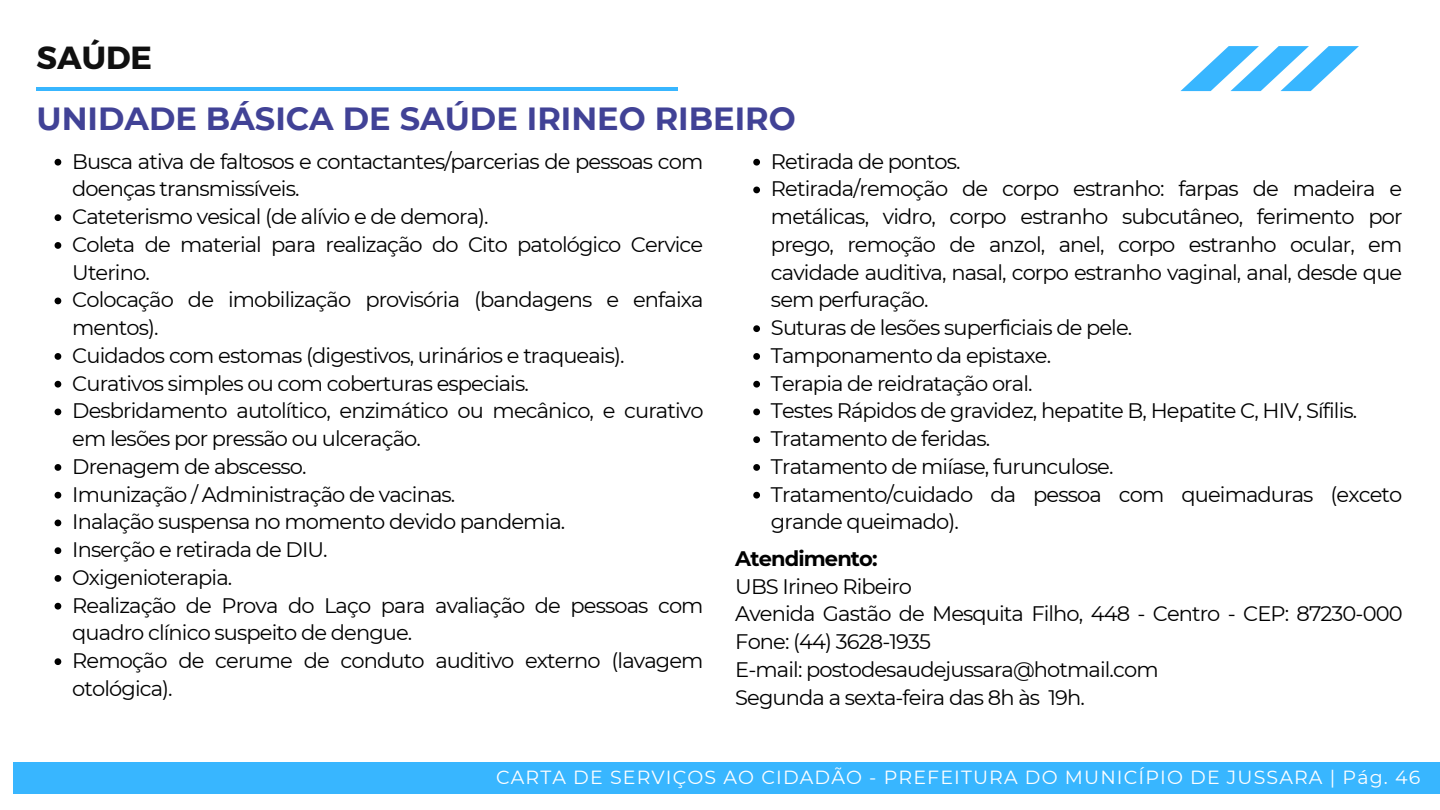
<style>
.page{position:relative;width:1440px;height:810px;background:#fff}
.page>*{position:absolute;margin:0;border:0;box-sizing:border-box;transform-origin:0 0}
.t1{font:700 32px "Montserrat";color:#414296}
.t2{font:700 32px "Montserrat";color:#101010}
.t3{font:21px/27.8px "Montserrat";letter-spacing:-.04em;color:#000}
.t4{font:700 21px "Montserrat";letter-spacing:-.04em;color:#000}
.t5{font:19px "Montserrat";letter-spacing:.06em;color:#fff}
</style>
<div class="page">
<div style="left:13px;top:762px;width:1427px;height:31px;background:#38b6ff"></div>
<svg style="left:55px;top:159px;width:6px;height:7px"></svg>
<svg style="left:55px;top:214px;width:6px;height:7px"></svg>
<svg style="left:55px;top:242px;width:6px;height:7px"></svg>
<svg style="left:55px;top:298px;width:6px;height:6px"></svg>
<svg style="left:55px;top:353px;width:6px;height:7px"></svg>
<svg style="left:55px;top:381px;width:6px;height:7px"></svg>
<svg style="left:55px;top:409px;width:6px;height:6px"></svg>
<svg style="left:55px;top:464px;width:6px;height:7px"></svg>
<svg style="left:55px;top:492px;width:6px;height:7px"></svg>
<svg style="left:55px;top:520px;width:6px;height:6px"></svg>
<svg style="left:55px;top:547px;width:6px;height:7px"></svg>
<svg style="left:55px;top:575px;width:6px;height:7px"></svg>
<svg style="left:55px;top:603px;width:6px;height:7px"></svg>
<svg style="left:55px;top:658px;width:6px;height:7px"></svg>
<svg style="left:753px;top:159px;width:7px;height:7px"></svg>
<svg style="left:753px;top:187px;width:7px;height:6px"></svg>
<svg style="left:753px;top:325px;width:7px;height:7px"></svg>
<svg style="left:753px;top:353px;width:7px;height:7px"></svg>
<svg style="left:753px;top:381px;width:7px;height:7px"></svg>
<svg style="left:753px;top:409px;width:7px;height:6px"></svg>
<svg style="left:753px;top:436px;width:7px;height:7px"></svg>
<svg style="left:753px;top:464px;width:7px;height:7px"></svg>
<svg style="left:753px;top:492px;width:7px;height:7px"></svg>
<hr style="left:37px;top:88px;width:640px;height:3px;background:#38b6ff">
<svg style="left:1180px;top:46px;width:179px;height:45px"></svg>
<p class="t2" style="left:37px;top:37px;width:117px">SAÚDE</p>
<p class="t1" style="left:37px;top:99px;width:761px">UNIDADE BÁSICA DE SAÚDE IRINEO RIBEIRO</p>
<p class="t3" style="left:72px;top:147px;width:633px">Busca ativa de faltosos e contactantes/parcerias de pessoas com doenças transmissíveis.</p>
<p class="t3" style="left:72px;top:203px;width:418px">Cateterismo vesical (de alívio e de demora).</p>
<p class="t3" style="left:72px;top:230px;width:633px">Coleta de material para realização do Cito patológico Cervice<br>Uterino.</p>
<p class="t3" style="left:72px;top:286px;width:633px">Colocação de imobilização provisória (bandagens e enfaixa mentos).</p>
<p class="t3" style="left:72px;top:341px;width:554px">Cuidados com estomas (digestivos, urinários e traqueais).</p>
<p class="t3" style="left:72px;top:369px;width:458px">Curativos simples ou com coberturas especiais.</p>
<p class="t3" style="left:72px;top:397px;width:633px">Desbridamento autolítico, enzimático ou mecânico, e curativo em lesões por pressão ou ulceração.</p>
<p class="t3" style="left:72px;top:452px;width:236px">Drenagem de abscesso.</p>
<p class="t3" style="left:72px;top:480px;width:385px">Imunização / Administração de vacinas.</p>
<p class="t3" style="left:72px;top:508px;width:495px">Inalação suspensa no momento devido pandemia.</p>
<p class="t3" style="left:72px;top:536px;width:257px">Inserção e retirada de DIU.</p>
<p class="t3" style="left:72px;top:563px;width:162px">Oxigenioterapia.</p>
<p class="t3" style="left:72px;top:591px;width:633px">Realização de Prova do Laço para avaliação de pessoas com quadro clínico suspeito de dengue.</p>
<p class="t3" style="left:72px;top:647px;width:633px">Remoção de cerume de conduto auditivo externo (lavagem otológica).</p>
<p class="t3" style="left:771px;top:147px;width:191px">Retirada de pontos.</p>
<p class="t3" style="left:771px;top:175px;width:633px;text-align:justify">Retirada/remoção de corpo estranho: farpas de madeira e metálicas, vidro, corpo estranho subcutâneo, ferimento por prego, remoção de anzol, anel, corpo estranho ocular, em cavidade auditiva, nasal, corpo estranho vaginal, anal, desde que sem perfuração.</p>
<p class="t3" style="left:771px;top:314px;width:363px">Suturas de lesões superficiais de pele.</p>
<p class="t3" style="left:771px;top:341px;width:282px">Tamponamento da epistaxe.</p>
<p class="t3" style="left:771px;top:369px;width:263px">Terapia de reidratação oral.</p>
<p class="t3" style="left:771px;top:397px;width:588px">Testes Rápidos de gravidez, hepatite B, Hepatite C, HIV, Sífilis.</p>
<p class="t3" style="left:771px;top:425px;width:221px">Tratamento de feridas.</p>
<p class="t3" style="left:771px;top:452px;width:344px">Tratamento de miíase, furunculose.</p>
<p class="t3" style="left:771px;top:480px;width:633px">Tratamento/cuidado da pessoa com queimaduras (exceto grande queimado).</p>
<p class="t4" style="left:735px;top:546px;width:144px">Atendimento:</p>
<p class="t3" style="left:735px;top:572px;width:178px">UBS Irineo Ribeiro</p>
<p class="t3" style="left:735px;top:600px;width:669px">Avenida Gastão de Mesquita Filho, 448 - Centro - CEP: 87230-000<br>Fone: (44) 3628-1935</p>
<p class="t3" style="left:735px;top:655px;width:425px">E-mail: postodesaudejussara@hotmail.com</p>
<p class="t3" style="left:735px;top:683px;width:351px">Segunda a sexta-feira das 8h às 19h.</p>
<p class="t5" style="left:496px;top:766px;width:926px">CARTA DE SERVIÇOS AO CIDADÃO - PREFEITURA DO MUNICÍPIO DE JUSSARA | Pág. 46</p>
</div>
